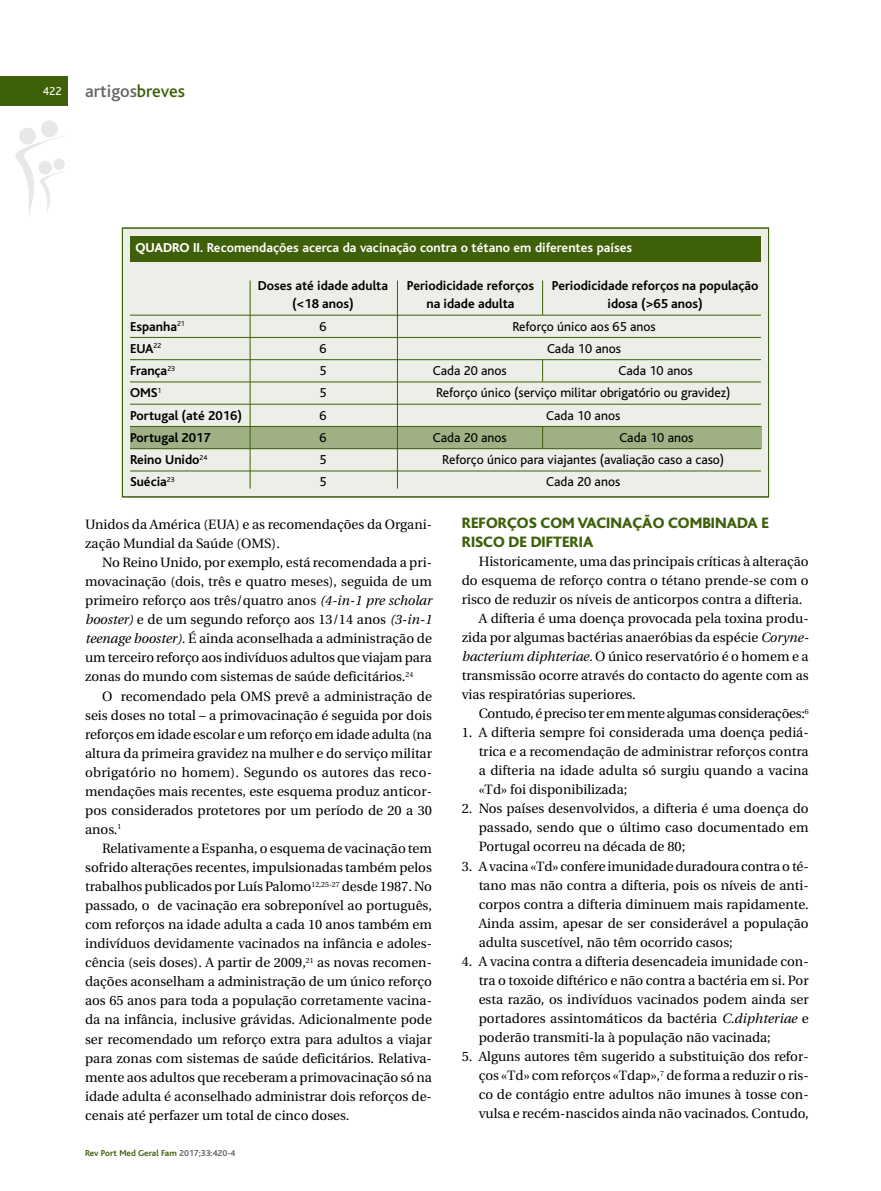
<style>
.page{position:relative;width:881px;height:1191px;background:#fff}
.page>*{position:absolute;margin:0;border:0;box-sizing:border-box;transform-origin:0 0}
.t1{font:500 18px "Bliss";color:#666}
.t2{font:800 15.75px/19px "Bliss";color:#3e6009}
.t3{font:13.5px/19px "Utopia";color:#000;text-align:justify}
.t4{font:13.5px "Bliss";color:#000}
.t5{font:700 13.5px "Bliss";color:#000}
.t6{font:700 13.5px "Bliss";color:#fff}
.t7{font:13.5px "Utopia";letter-spacing:-.02em;color:#000}
.t8{font:12px "Bliss";color:#fff}
.t9{font:700 9px "Bliss";color:#3e6009}
.s1{color:#3e6009}
.s2{font-weight:800}
.s3{font-style:italic}
.s4{color:#666}
</style>
<div class="page">
<div style="left:123px;top:228px;width:644px;height:268px;background:#ecefe7"></div>
<div style="left:130px;top:426px;width:630px;height:22px;background:#9fb084"></div>
<div style="left:122px;top:227px;width:646px;height:270px;border:1px solid #3e6009"></div>
<hr style="left:130px;top:315px;width:630px;height:1px;background:#3e6009">
<hr style="left:130px;top:337px;width:630px;height:1px;background:#3e6009">
<hr style="left:130px;top:359px;width:630px;height:1px;background:#3e6009">
<hr style="left:130px;top:381px;width:630px;height:1px;background:#3e6009">
<hr style="left:130px;top:404px;width:630px;height:1px;background:#3e6009">
<hr style="left:130px;top:426px;width:630px;height:1px;background:#3e6009">
<hr style="left:130px;top:448px;width:630px;height:1px;background:#3e6009">
<hr style="left:130px;top:470px;width:630px;height:1px;background:#3e6009">
<div style="left:130px;top:236px;width:630px;height:25px;background:#3e6009"></div>
<svg style="left:15px;top:120px;width:50px;height:95px"></svg>
<div style="left:0;top:77px;width:68px;height:29px;background:#3e6009"></div>
<hr style="left:249px;top:280px;width:1px;height:208px;background:#3e6009">
<hr style="left:397px;top:280px;width:1px;height:208px;background:#3e6009">
<hr style="left:542px;top:280px;width:1px;height:35px;background:#3e6009">
<svg style="left:542px;top:359px;width:1px;height:23px"></svg>
<svg style="left:542px;top:427px;width:1px;height:21px"></svg>
<p class="t8" style="left:43px;top:87px;width:20px">422</p>
<h1 class="t1" style="left:85px;top:85px;width:101px">artigos<span class="s1">breves</span></h1>
<p class="t6" style="left:135px;top:243px;width:498px"><span class="s2">QUADRO II.</span> Recomendações acerca da vacinação contra o tétano em diferentes países</p>
<p class="t5" style="left:258px;top:281px;width:132px">Doses até idade adulta</p>
<p class="t5" style="left:407px;top:281px;width:129px">Periodicidade reforços</p>
<p class="t5" style="left:551px;top:281px;width:208px">Periodicidade reforços na população</p>
<p class="t5" style="left:292px;top:299px;width:63px">(&lt;18 anos)</p>
<p class="t5" style="left:426px;top:299px;width:90px">na idade adulta</p>
<p class="t5" style="left:607px;top:299px;width:97px">idosa (&gt;65 anos)</p>
<p class="t5" style="left:130px;top:322px;width:56px">Espanha<sup>21</sup></p>
<p class="t4" style="left:319px;top:322px;width:9px">6</p>
<p class="t4" style="left:512px;top:322px;width:145px">Reforço único aos 65 anos</p>
<p class="t5" style="left:130px;top:344px;width:33px">EUA<sup>22</sup></p>
<p class="t4" style="left:319px;top:344px;width:9px">6</p>
<p class="t4" style="left:547px;top:344px;width:75px">Cada 10 anos</p>
<p class="t5" style="left:130px;top:366px;width:47px">França<sup>23</sup></p>
<p class="t4" style="left:319px;top:366px;width:9px">5</p>
<p class="t4" style="left:432px;top:366px;width:75px">Cada 20 anos</p>
<p class="t4" style="left:618px;top:366px;width:75px">Cada 10 anos</p>
<p class="t5" style="left:130px;top:388px;width:33px">OMS<sup>1</sup></p>
<p class="t4" style="left:319px;top:388px;width:9px">5</p>
<p class="t4" style="left:436px;top:388px;width:296px">Reforço único (serviço militar obrigatório ou gravidez)</p>
<p class="t5" style="left:130px;top:411px;width:113px">Portugal (até 2016)</p>
<p class="t4" style="left:319px;top:411px;width:9px">6</p>
<p class="t4" style="left:546px;top:411px;width:75px">Cada 10 anos</p>
<p class="t5" style="left:130px;top:433px;width:82px">Portugal 2017</p>
<p class="t4" style="left:319px;top:433px;width:9px">6</p>
<p class="t4" style="left:432px;top:433px;width:75px">Cada 20 anos</p>
<p class="t4" style="left:619px;top:433px;width:75px">Cada 10 anos</p>
<p class="t5" style="left:130px;top:455px;width:79px">Reino Unido<sup>24</sup></p>
<p class="t4" style="left:319px;top:455px;width:9px">5</p>
<p class="t4" style="left:442px;top:455px;width:283px">Reforço único para viajantes (avaliação caso a caso)</p>
<p class="t5" style="left:130px;top:477px;width:46px">Suécia<sup>23</sup></p>
<p class="t4" style="left:319px;top:477px;width:9px">5</p>
<p class="t4" style="left:546px;top:477px;width:75px">Cada 20 anos</p>
<p class="t3" style="left:85px;top:516px;width:348px">Unidos da América (EUA) e as recomendações da Organi&shy;zação Mundial da Saúde (OMS).</p>
<p class="t3" style="left:85px;top:554px;width:348px;text-indent:17px">No Reino Unido, por exemplo, está recomendada a pri&shy;movacinação (dois, três e quatro meses), seguida de um primeiro reforço aos três/quatro anos <span class="s3">(4-in-1 pre scholar booster)</span> e de um segundo reforço aos 13/14 anos <span class="s3">(3-in-1 teenage booster).</span> É ainda aconselhada a administração de um terceiro reforço aos indivíduos adultos que viajam para zonas do mundo com sistemas de saúde deficitários.<sup>24</sup></p>
<p class="t3" style="left:85px;top:687px;width:348px;text-indent:17px">O recomendado pela OMS prevê a administração de seis doses no total – a primovacinação é seguida por dois reforços em idade escolar e um reforço em idade adulta (na altura da primeira gravidez na mulher e do serviço militar obrigatório no homem). Segundo os autores das reco&shy;mendações mais recentes, este esquema produz anticor&shy;pos considerados protetores por um período de 20 a 30 anos.<sup>1</sup></p>
<p class="t3" style="left:85px;top:840px;width:348px;text-indent:17px">Relativamente a Espanha, o esquema de vacinação tem sofrido alterações recentes, impulsionadas também pelos trabalhos publicados por Luís Palomo<sup>12,25-27</sup> desde 1987. No passado, o de vacinação era sobreponível ao português, com reforços na idade adulta a cada 10 anos também em indivíduos devidamente vacinados na infância e adoles&shy;cência (seis doses). A partir de 2009,<sup>21</sup> as novas recomen&shy;dações aconselham a administração de um único reforço aos 65 anos para toda a população corretamente vacina&shy;da na infância, inclusive grávidas. Adicionalmente pode ser recomendado um reforço extra para adultos a viajar para zonas com sistemas de saúde deficitários. Relativa&shy;mente aos adultos que receberam a primovacinação só na idade adulta é aconselhado administrar dois reforços de&shy;cenais até perfazer um total de cinco doses.</p>
<p class="t9" style="left:85px;top:1149px;width:152px">Rev Port Med Geral Fam <span class="s4">2017;33:420-4</span></p>
<p class="t2" style="left:461px;top:514px;width:308px">REFORÇOS COM VACINAÇÃO COMBINADA E<br>RISCO DE DIFTERIA</p>
<p class="t3" style="left:478px;top:552px;width:331px">Historicamente, uma das principais críticas à alteração</p>
<p class="t3" style="left:461px;top:571px;width:348px">do esquema de reforço contra o tétano prende-se com o</p>
<p class="t3" style="left:461px;top:591px;width:342px">risco de reduzir os níveis de anticorpos contra a difteria.</p>
<p class="t3" style="left:478px;top:610px;width:331px">A difteria é uma doença provocada pela toxina produ-</p>
<p class="t3" style="left:461px;top:629px;width:348px">zida por algumas bactérias anaeróbias da espécie <span class="s3">Coryne-</span></p>
<p class="t3" style="left:461px;top:648px;width:348px"><span class="s3">bacterium diphteriae.</span> O único reservatório é o homem e a</p>
<p class="t3" style="left:461px;top:667px;width:348px">transmissão ocorre através do contacto do agente com as</p>
<p class="t3" style="left:461px;top:686px;width:175px">vias respiratórias superiores.</p>
<p class="t7" style="left:478px;top:708px;width:331px">Contudo,éprecisoteremmentealgumasconsiderações:<sup>6</sup></p>
<p class="t3" style="left:478px;top:724px;width:331px;text-indent:-17px">1. A difteria sempre foi considerada uma doença pediá&shy;trica e a recomendação de administrar reforços contra a difteria na idade adulta só surgiu quando a vacina «Td» foi disponibilizada;</p>
<p class="t3" style="left:478px;top:800px;width:331px;text-indent:-17px">2. Nos países desenvolvidos, a difteria é uma doença do passado, sendo que o último caso documentado em Portugal ocorreu na década de 80;</p>
<p class="t3" style="left:478px;top:857px;width:331px;text-indent:-17px">3. A vacina «Td» confere imunidade duradoura contra o té&shy;tano mas não contra a difteria, pois os níveis de anti&shy;corpos contra a difteria diminuem mais rapidamente.<br>Ainda assim, apesar de ser considerável a população adulta suscetível, não têm ocorrido casos;</p>
<p class="t3" style="left:478px;top:952px;width:331px;text-indent:-17px">4. A vacina contra a difteria desencadeia imunidade con&shy;tra o toxoide diftérico e não contra a bactéria em si. Por esta razão, os indivíduos vacinados podem ainda ser portadores assintomáticos da bactéria <span class="s3">C.diphteriae</span> e poderão transmiti-la à população não vacinada;</p>
<p class="t3" style="left:478px;top:1048px;width:331px;text-indent:-17px">5. Alguns autores têm sugerido a substituição dos refor&shy;ços «Td» com reforços «Tdap»,<sup>7</sup> de forma a reduzir o ris&shy;co de contágio entre adultos não imunes à tosse con&shy;vulsa e recém-nascidos ainda não vacinados. Contudo,</p>
</div>
